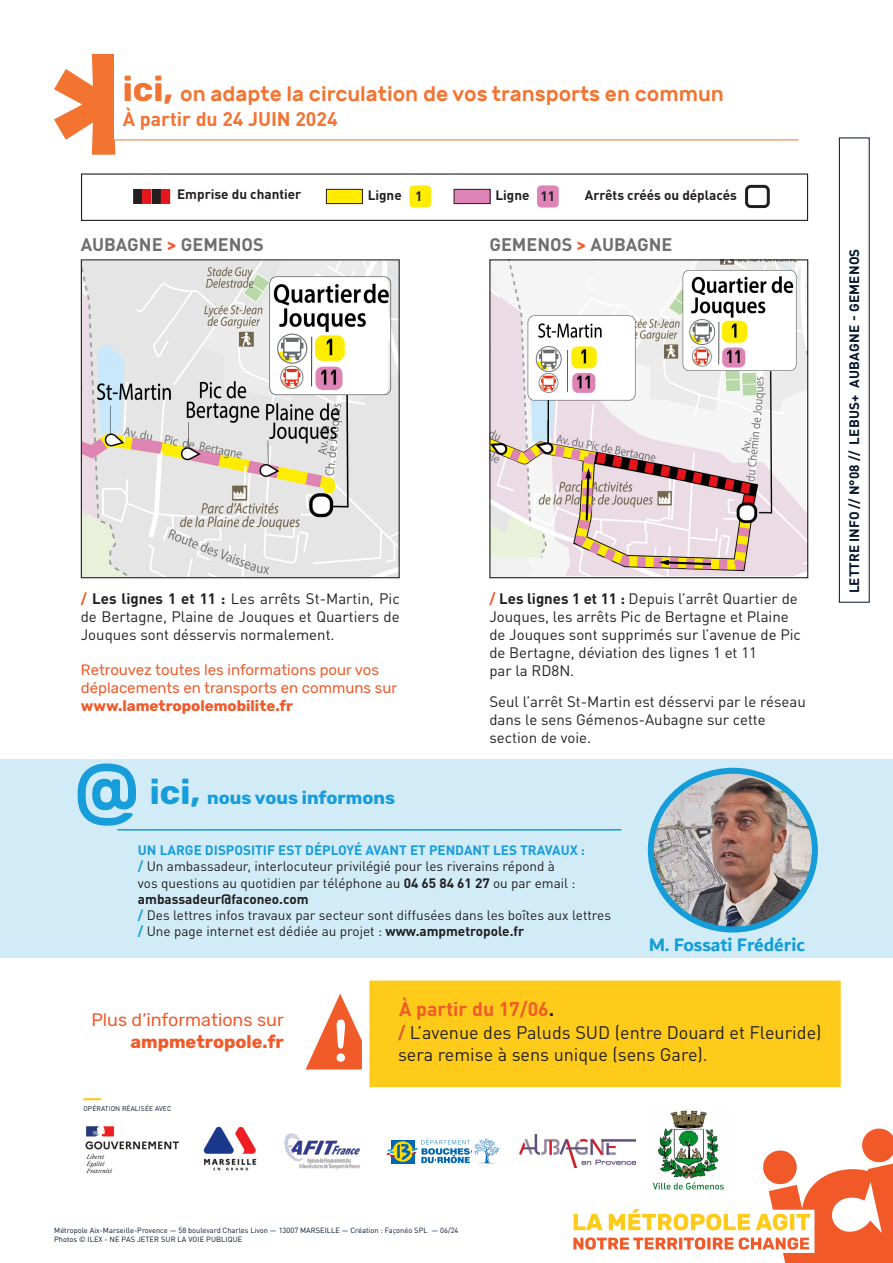
<style>
.page{position:relative;width:893px;height:1263px;background:#fff}
.page>*{position:absolute;margin:0;border:0;box-sizing:border-box;transform-origin:0 0}
.Titre_-_pavé_orange{font:57px "Arial Rounded MT Bold";color:#fff}
.pavé_-_titre{font:500 21px "Rubik";color:#f37331}
.pavé_-_titre-2{font:700 19.5px "DIN Pro";color:#f37333}
.Titre_-_pavé_orange-2{font:700 19.5px "Dubai";color:#159dd9}
.Titre_-_pavé_orange-3{font:700 19.5px "DIN Pro";color:#f15a29}
.Titre_-_pavé_orange-4{font:18px/21.6px "DIN Pro";color:#231f20}
.pavé_-_titre-3{font:18px/21.6px "Rubik";color:#f15929;text-align:right}
.texte_courant{font:700 18px "DIN Pro";color:#706f6f}
.pavé_-_titre-4{font:700 18px "Rubik";color:#179dd9}
.texte_courant-2{font:15px/18px "DIN Pro";color:#231f20}
.pavé_-_titre-5{font:15px/18px "Rubik";color:#f15929}
.pavé_-_titre-6{font:700 15px "Rubik";color:#f15929}
.texte_courant-3{font:13.5px/16.2px "DIN Pro";color:#231f20}
.Titre_-_pavé_orange-5{font:700 13.5px "DIN Pro";color:#231f20}
.t1{font:700 13.5px "DIN Pro";letter-spacing:.02em;color:#03142b}
.t2{font:7.5px "DIN Pro";color:#03142b}
.t3{font:6.9px "DIN Pro";letter-spacing:.01em;color:#03142b}
.s1{font-weight:700;font-size:34.5px}
.s2{color:#f15929}
.s3{font-weight:700;color:#f15929}
.s4{font-weight:700}
.s5{font-size:34.5px}
.s6{font-weight:700;color:#179dd9}
.s7{color:#231f20}
.s8{font-weight:700;color:#e0582d}
</style>
<div class="page">
<svg style="left:305px;top:993px;width:57px;height:78px"></svg>
<div style="left:362px;top:973px;width:486px;height:122px;background:#fecb1b;border:8px solid #fff"></div>
<svg style="left:573px;top:1128px;width:320px;height:135px"></svg>
<svg style="left:83px;top:1098px;width:18px;height:2px"></svg>
<img style="left:284px;top:1133px;width:76px;height:37px">
<svg style="left:387px;top:1138px;width:112px;height:26px"></svg>
<img style="left:519px;top:1135px;width:117px;height:32px">
<img style="left:647px;top:1110px;width:83px;height:82px">
<img style="left:203px;top:1126px;width:54px;height:45px">
<img style="left:85px;top:1126px;width:95px;height:48px">
<svg style="left:54px;top:54px;width:99px;height:101px"></svg>
<div style="left:839px;top:138px;width:31px;height:465px;border:1px solid #03142b"></div>
<div style="left:114px;top:55px;width:684px;height:85px;background:#fff"></div>
<hr style="left:114px;top:139px;width:684px;height:1px;background:#f37331">
<svg style="left:133px;top:189px;width:37px;height:15px"></svg>
<div style="left:454px;top:189px;width:36px;height:15px;background:#de84b7"></div>
<div style="left:454px;top:189px;width:36px;height:15px;border:1px solid #231f20"></div>
<div style="left:537px;top:185px;width:22px;height:23px;background:#de84b7;border-radius:4px"></div>
<div style="left:326px;top:189px;width:36px;height:15px;background:#ffec02"></div>
<div style="left:326px;top:189px;width:37px;height:15px;border:1px solid #231f20"></div>
<div style="left:409px;top:185px;width:22px;height:23px;background:#feed01;border-radius:4px"></div>
<div style="left:745px;top:185px;width:25px;height:23px;border:3px solid #231f20;border-radius:4px"></div>
<div style="left:81px;top:173px;width:727px;height:48px;border:1px solid #231f20"></div>
<div style="left:0;top:759px;width:893px;height:199px;background:#d1ebf7"></div>
<svg style="left:78px;top:763px;width:58px;height:63px"></svg>
<hr style="left:117px;top:829px;width:504px;height:1px;background:#179dd9">
<img style="left:651px;top:771px;width:164px;height:158px">
<div style="left:648px;top:768px;width:170px;height:164px;border:6px solid #159dd9;border-radius:50%"></div>
<img style="left:491px;top:261px;width:315px;height:315px">
<div style="left:489px;top:259px;width:319px;height:319px;border:1px solid #231f20"></div>
<img style="left:83px;top:261px;width:315px;height:315px">
<div style="left:81px;top:259px;width:319px;height:319px;border:1px solid #231f20"></div>
<p class="pavé_-_titre" style="left:123px;top:82px;width:603px"><span class="s1">ici,</span> on adapte la circulation de vos transports en commun</p>
<p class="pavé_-_titre-2" style="left:123px;top:103px;width:216px">À partir du 24 JUIN 2024</p>
<p class="Titre_-_pavé_orange-5" style="left:177px;top:182px;width:126px">Emprise du chantier</p>
<p class="Titre_-_pavé_orange-5" style="left:368px;top:183px;width:36px">Ligne</p>
<p class="Titre_-_pavé_orange-5" style="left:415px;top:185px;width:9px">1</p>
<p class="Titre_-_pavé_orange-5" style="left:495px;top:183px;width:36px">Ligne</p>
<p class="Titre_-_pavé_orange-5" style="left:541px;top:185px;width:16px">11</p>
<p class="Titre_-_pavé_orange-5" style="left:585px;top:184px;width:154px">Arrêts créés ou déplacés</p>
<p class="texte_courant" style="left:81px;top:230px;width:185px">AUBAGNE <span class="s2">&gt;</span> GEMENOS</p>
<p class="texte_courant" style="left:489px;top:230px;width:185px">GEMENOS <span class="s2">&gt;</span> AUBAGNE</p>
<p class="texte_courant-2" style="left:81px;top:589px;width:320px;text-align:justify"><span class="s3">/</span> <span class="s4">Les lignes 1 et 11 :</span> Les arrêts St-Martin, Pic de Bertagne, Plaine de Jouques et Quartiers de Jouques sont désservis normalement.</p>
<p class="pavé_-_titre-5" style="left:81px;top:661px;width:318px">Retrouvez toutes les informations pour vos déplacements en transports en communs sur</p>
<p class="pavé_-_titre-6" style="left:81px;top:696px;width:213px">www.lametropolemobilite.fr</p>
<p class="pavé_-_titre-4" style="left:150px;top:787px;width:247px"><span class="s5">ici,</span> nous vous informons</p>
<p class="texte_courant-2" style="left:489px;top:589px;width:313px"><span class="s3">/</span> <span class="s4">Les lignes 1 et 11 :</span> Depuis l’arrêt Quartier de Jouques, les arrêts Pic de Bertagne et Plaine de Jouques sont supprimés sur l’avenue de Pic de Bertagne, déviation des lignes 1 et 11<br>par la RD8N.</p>
<p class="texte_courant-2" style="left:489px;top:692px;width:318px">Seul l’arrêt St-Martin est désservi par le réseau dans le sens Gémenos-Aubagne sur cette section de voie.</p>
<p class="texte_courant-3" style="left:138px;top:841px;width:475px"><span class="s6">UN LARGE DISPOSITIF EST DÉPLOYÉ AVANT ET PENDANT LES TRAVAUX :<br>/</span> Un ambassadeur, interlocuteur privilégié pour les riverains répond à<br>vos questions au quotidien par téléphone au <span class="s4">04 65 84 61 27</span> ou par email : <span class="s4">ambassadeur@faconeo.com<br></span><span class="s6">/</span> Des lettres infos travaux par secteur sont diffusées dans les boîtes aux lettres <span class="s6">/</span> Une page internet est dédiée au projet : <span class="s4">www.ampmetropole.fr</span></p>
<p class="Titre_-_pavé_orange-2" style="left:649px;top:932px;width:158px">M. Fossati Frédéric</p>
<p class="Titre_-_pavé_orange-3" style="left:399px;top:993px;width:157px">À partir du 17/06<span class="s7">.</span></p>
<p class="pavé_-_titre-3" style="left:91px;top:1010px;width:194px">Plus d’informations sur <span class="s4">ampmetropole.fr</span></p>
<p class="Titre_-_pavé_orange-4" style="left:398px;top:1021px;width:425px"><span class="s8">/</span> L’avenue des Paluds SUD (entre Douard et Fleuride) sera remise à sens unique (sens Gare).</p>
<p class="Titre_-_pavé_orange" style="left:331px;top:1007px;width:20px">!</p>
<p class="t3" style="left:83px;top:1103px;width:89px">OPÉRATION RÉALISÉE AVEC</p>
<p class="t1" style="left:843px;top:593px;width:346px;rotate:-90deg">LETTRE INFO // N°08 // LEBUS+ AUBAGNE - GEMENOS</p>
<p class="t2" style="left:54px;top:1225px;width:406px">Métropole Aix-Marseille-Provence — 58 boulevard Charles Livon — 13007 MARSEILLE — Création : Façonéo SPL — 06/24</p>
<p class="t2" style="left:54px;top:1234px;width:190px">Photos © ILEX - NE PAS JETER SUR LA VOIE PUBLIQUE</p>
</div>
